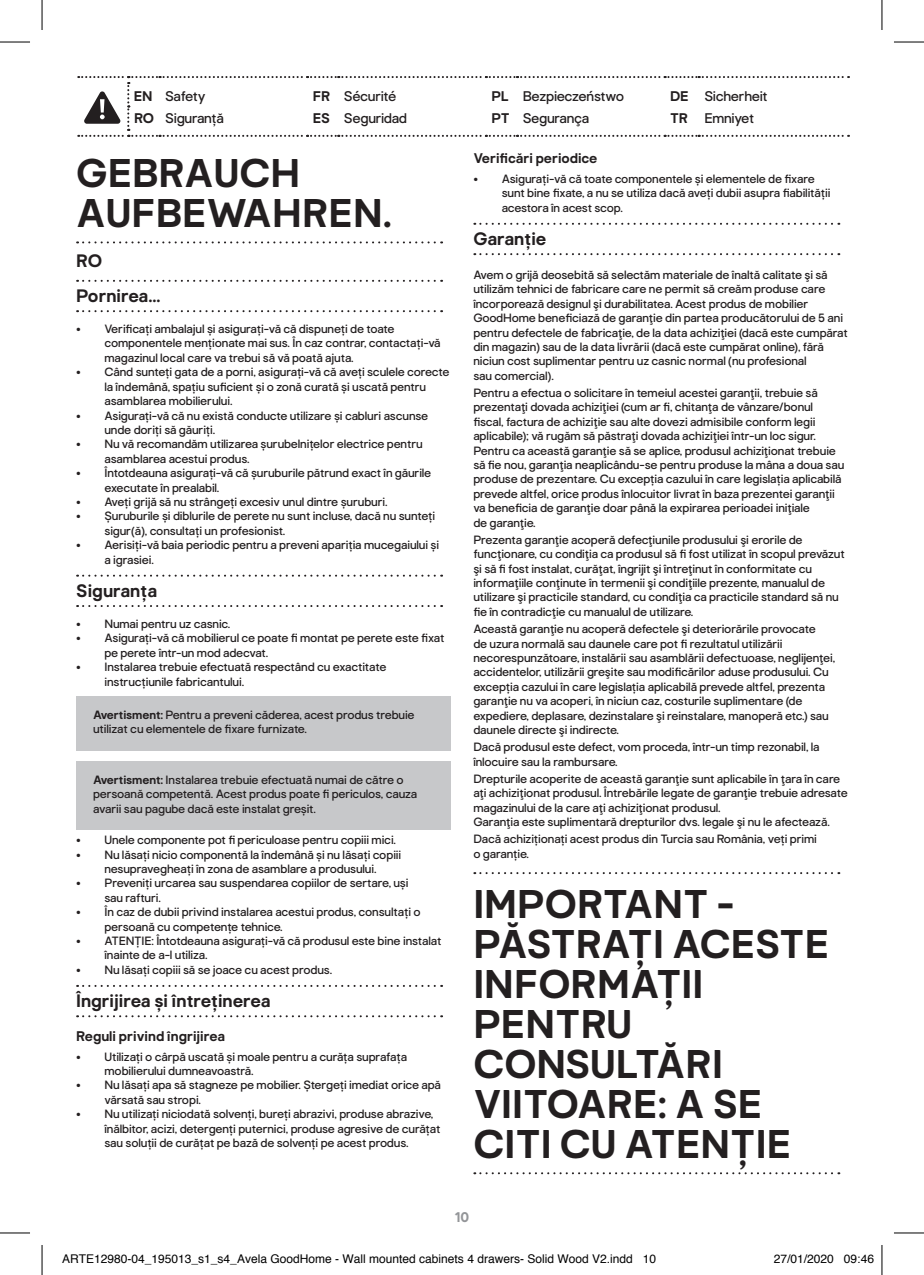
<style>
.page{position:relative;width:924px;height:1275px;background:#fff}
.page>*{position:absolute;margin:0;border:0;box-sizing:border-box;transform-origin:0 0}
.t1{font:700 40px/40px "Good Home";color:#231f20}
.t2{font:700 18px/35.2px "Good Home";color:#231f20}
.t3{font:14px "Good Home";letter-spacing:-.02em;color:#231f20}
.t4{font:700 14px "Good Home";color:#231f20}
.t5{font:700 14px "Good Home";color:#939598}
.t6{font:12px/14.4px "Good Home";letter-spacing:-.01em;color:#231f20}
.t7{font:12px "Helvetica";color:#000}
.s1{font-weight:700}
</style>
<div class="page">
<svg style="left:77px;top:76px;width:771px;height:61px"></svg>
<svg style="left:77px;top:241px;width:365px;height:2px"></svg>
<svg style="left:77px;top:280px;width:365px;height:2px"></svg>
<svg style="left:77px;top:310px;width:365px;height:2px"></svg>
<svg style="left:77px;top:574px;width:365px;height:2px"></svg>
<svg style="left:77px;top:605px;width:365px;height:2px"></svg>
<svg style="left:77px;top:985px;width:365px;height:2px"></svg>
<svg style="left:77px;top:1015px;width:365px;height:2px"></svg>
<div style="left:76px;top:696px;width:374px;height:54px;background:#c7c8ca"></div>
<div style="left:76px;top:761px;width:374px;height:68px;background:#c7c8ca"></div>
<svg style="left:474px;top:223px;width:365px;height:2px"></svg>
<svg style="left:474px;top:253px;width:365px;height:2px"></svg>
<svg style="left:474px;top:872px;width:365px;height:2px"></svg>
<svg style="left:474px;top:1172px;width:365px;height:2px"></svg>
<hr style="left:0;top:42px;width:30px;height:1px;background:#000">
<hr style="left:893px;top:42px;width:30px;height:1px;background:#000">
<hr style="left:0;top:1232px;width:30px;height:1px;background:#000">
<hr style="left:893px;top:1232px;width:30px;height:1px;background:#000">
<hr style="left:42px;top:0;width:1px;height:30px;background:#000">
<hr style="left:42px;top:1245px;width:1px;height:30px;background:#000">
<hr style="left:881px;top:0;width:1px;height:30px;background:#000">
<hr style="left:881px;top:1245px;width:1px;height:30px;background:#000">
<p class="t3" style="left:134px;top:88px;width:73px"><span class="s1">EN</span> Safety</p>
<p class="t3" style="left:312px;top:88px;width:85px"><span class="s1">FR</span> Sécurité</p>
<p class="t3" style="left:491px;top:88px;width:134px"><span class="s1">PL</span> Bezpieczeństwo</p>
<p class="t3" style="left:670px;top:88px;width:99px"><span class="s1">DE</span> Sicherheit</p>
<p class="t3" style="left:134px;top:110px;width:91px"><span class="s1">RO</span> Siguranță</p>
<p class="t3" style="left:312px;top:110px;width:96px"><span class="s1">ES</span> Seguridad</p>
<p class="t3" style="left:491px;top:110px;width:99px"><span class="s1">PT</span> Segurança</p>
<p class="t3" style="left:670px;top:110px;width:85px"><span class="s1">TR</span> Emniyet</p>
<h1 class="t1" style="left:76px;top:154px;width:317px">GEBRAUCH<br>AUFBEWAHREN.</h1>
<h2 class="t2" style="left:76px;top:243px;width:86px">RO<br>Pornirea…</h2>
<p class="t6" style="left:104px;top:322px;width:337px;text-indent:-28px">• Verificați ambalajul și asigurați-vă că dispuneți de toate componentele menționate mai sus. În caz contrar, contactați-vă magazinul local care va trebui să vă poată ajuta.</p>
<p class="t6" style="left:104px;top:365px;width:346px;text-indent:-28px">• Când sunteți gata de a porni, asigurați-vă că aveți sculele corecte la îndemână, spațiu suficient și o zonă curată și uscată pentru asamblarea mobilierului.</p>
<p class="t6" style="left:104px;top:408px;width:325px;text-indent:-28px">• Asigurați-vă că nu există conducte utilizare și cabluri ascunse unde doriți să găuriți.</p>
<p class="t6" style="left:104px;top:437px;width:319px;text-indent:-28px">• Nu vă recomandăm utilizarea șurubelnițelor electrice pentru asamblarea acestui produs.</p>
<p class="t6" style="left:104px;top:466px;width:328px;text-indent:-28px">• Întotdeauna asigurați-vă că șuruburile pătrund exact în găurile executate în prealabil.</p>
<p class="t6" style="left:76px;top:495px;width:313px">• Aveți grijă să nu strângeți excesiv unul dintre șuruburi.</p>
<p class="t6" style="left:104px;top:509px;width:332px;text-indent:-28px">• Șuruburile și diblurile de perete nu sunt incluse, dacă nu sunteți sigur(ă), consultați un profesionist.</p>
<p class="t6" style="left:104px;top:538px;width:336px;text-indent:-28px">• Aerisiți-vă baia periodic pentru a preveni apariția mucegaiului și a igrasiei.</p>
<h2 class="t2" style="left:76px;top:573px;width:82px">Siguranța</h2>
<p class="t6" style="left:76px;top:616px;width:156px">• Numai pentru uz casnic.</p>
<p class="t6" style="left:104px;top:631px;width:341px;text-indent:-28px">• Asigurați-vă că mobilierul ce poate fi montat pe perete este fixat pe perete într-un mod adecvat.</p>
<p class="t6" style="left:104px;top:660px;width:283px;text-indent:-28px">• Instalarea trebuie efectuată respectând cu exactitate instrucțiunile fabricantului.</p>
<p class="t6" style="left:93px;top:708px;width:323px"><span class="s1">Avertisment:</span> Pentru a preveni căderea, acest produs trebuie utilizat cu elementele de fixare furnizate.</p>
<p class="t4" style="left:473px;top:150px;width:126px">Verificări periodice</p>
<p class="t6" style="left:501px;top:172px;width:330px;text-indent:-28px">• Asigurați-vă că toate componentele și elementele de fixare sunt bine fixate, a nu se utiliza dacă aveți dubii asupra fiabilității acestora în acest scop.</p>
<h2 class="t2" style="left:473px;top:222px;width:74px">Garanție</h2>
<p class="t6" style="left:473px;top:268px;width:376px">Avem o grijă deosebită să selectăm materiale de înaltă calitate şi să utilizăm tehnici de fabricare care ne permit să creăm produse care încorporează designul şi durabilitatea. Acest produs de mobilier GoodHome beneficiază de garanţie din partea producătorului de 5 ani pentru defectele de fabricaţie, de la data achiziţiei (dacă este cumpărat din magazin) sau de la data livrării (dacă este cumpărat online), fără niciun cost suplimentar pentru uz casnic normal (nu profesional<br>sau comercial).</p>
<p class="t6" style="left:473px;top:386px;width:372px">Pentru a efectua o solicitare în temeiul acestei garanţii, trebuie să prezentaţi dovada achiziţiei (cum ar fi, chitanţa de vânzare/bonul fiscal, factura de achiziţie sau alte dovezi admisibile conform legii aplicabile); vă rugăm să păstraţi dovada achiziţiei într-un loc sigur.<br>Pentru ca această garanţie să se aplice, produsul achiziţionat trebuie să fie nou, garanţia neaplicându-se pentru produse la mâna a doua sau produse de prezentare. Cu excepția cazului în care legislația aplicabilă prevede altfel, orice produs înlocuitor livrat în baza prezentei garanţii va beneficia de garanţie doar până la expirarea perioadei iniţiale<br>de garanţie.</p>
<p class="t6" style="left:473px;top:532px;width:373px">Prezenta garanţie acoperă defecţiunile produsului şi erorile de funcţionare, cu condiţia ca produsul să fi fost utilizat în scopul prevăzut şi să fi fost instalat, curăţat, îngrijit şi întreţinut în conformitate cu informaţiile conţinute în termenii şi condiţiile prezente, manualul de utilizare şi practicile standard, cu condiţia ca practicile standard să nu fie în contradicţie cu manualul de utilizare.</p>
<p class="t6" style="left:473px;top:622px;width:363px">Această garanţie nu acoperă defectele şi deteriorările provocate<br>de uzura normală sau daunele care pot fi rezultatul utilizării necorespunzătoare, instalării sau asamblării defectuoase, neglijenţei, accidentelor, utilizării greşite sau modificărilor aduse produsului. Cu excepția cazului în care legislația aplicabilă prevede altfel, prezenta garanţie nu va acoperi, în niciun caz, costurile suplimentare (de expediere, deplasare, dezinstalare şi reinstalare, manoperă etc.) sau daunele directe şi indirecte.</p>
<p class="t6" style="left:473px;top:740px;width:348px">Dacă produsul este defect, vom proceda, într-un timp rezonabil, la înlocuire sau la rambursare.</p>
<p class="t6" style="left:473px;top:771px;width:376px">Drepturile acoperite de această garanţie sunt aplicabile în ţara în care aţi achiziţionat produsul. Întrebările legate de garanţie trebuie adresate magazinului de la care aţi achiziţionat produsul.<br>Garanţia este suplimentară drepturilor dvs. legale şi nu le afectează.</p>
<p class="t6" style="left:473px;top:832px;width:345px">Dacă achiziționați acest produs din Turcia sau România, veți primi o garanție.</p>
<h1 class="t1" style="left:473px;top:885px;width:357px">IMPORTANT -<br>PĂSTRAȚI ACESTE<br>INFORMAȚII<br>PENTRU<br>CONSULTĂRI<br>VIITOARE: A SE<br>CITI CU ATENȚIE</h1>
<p class="t6" style="left:93px;top:772px;width:325px"><span class="s1">Avertisment:</span> Instalarea trebuie efectuată numai de către o persoană competentă. Acest produs poate fi periculos, cauza avarii sau pagube dacă este instalat greșit.</p>
<p class="t6" style="left:76px;top:833px;width:321px">• Unele componente pot fi periculoase pentru copiii mici.</p>
<p class="t6" style="left:76px;top:847px;width:326px;text-align:center">• Nu lăsați nicio componentă la îndemână și nu lăsați copiii nesupravegheați în zona de asamblare a produsului.</p>
<p class="t6" style="left:104px;top:876px;width:305px;text-indent:-28px">• Preveniți urcarea sau suspendarea copiilor de sertare, uși sau rafturi.</p>
<p class="t6" style="left:104px;top:905px;width:317px;text-indent:-28px">• În caz de dubii privind instalarea acestui produs, consultați o persoană cu competențe tehnice.</p>
<p class="t6" style="left:104px;top:933px;width:338px;text-indent:-28px">• ATENȚIE: Întotdeauna asigurați-vă că produsul este bine instalat înainte de a-l utiliza.</p>
<p class="t6" style="left:76px;top:962px;width:257px">• Nu lăsați copiii să se joace cu acest produs.</p>
<h2 class="t2" style="left:76px;top:983px;width:196px">Îngrijirea și întreținerea</h2>
<p class="t4" style="left:76px;top:1027px;width:150px">Reguli privind îngrijirea</p>
<p class="t6" style="left:104px;top:1049px;width:304px;text-indent:-28px">• Utilizați o cârpă uscată și moale pentru a curăța suprafața mobilierului dumneavoastră.</p>
<p class="t6" style="left:104px;top:1078px;width:338px;text-indent:-28px">• Nu lăsați apa să stagneze pe mobilier. Ștergeți imediat orice apă vărsată sau stropi.</p>
<p class="t6" style="left:104px;top:1107px;width:337px;text-indent:-28px">• Nu utilizați niciodată solvenți, bureți abrazivi, produse abrazive, înălbitor, acizi, detergenți puternici, produse agresive de curățat sau soluții de curățat pe bază de solvenți pe acest produs.</p>
<p class="t5" style="left:454px;top:1208px;width:16px">10</p>
<p class="t7" style="left:62px;top:1249px;width:595px">ARTE12980-04_195013_s1_s4_Avela GoodHome - Wall mounted cabinets 4 drawers- Solid Wood V2.indd 10</p>
<p class="t7" style="left:773px;top:1249px;width:102px">27/01/2020 09:46</p>
</div>
